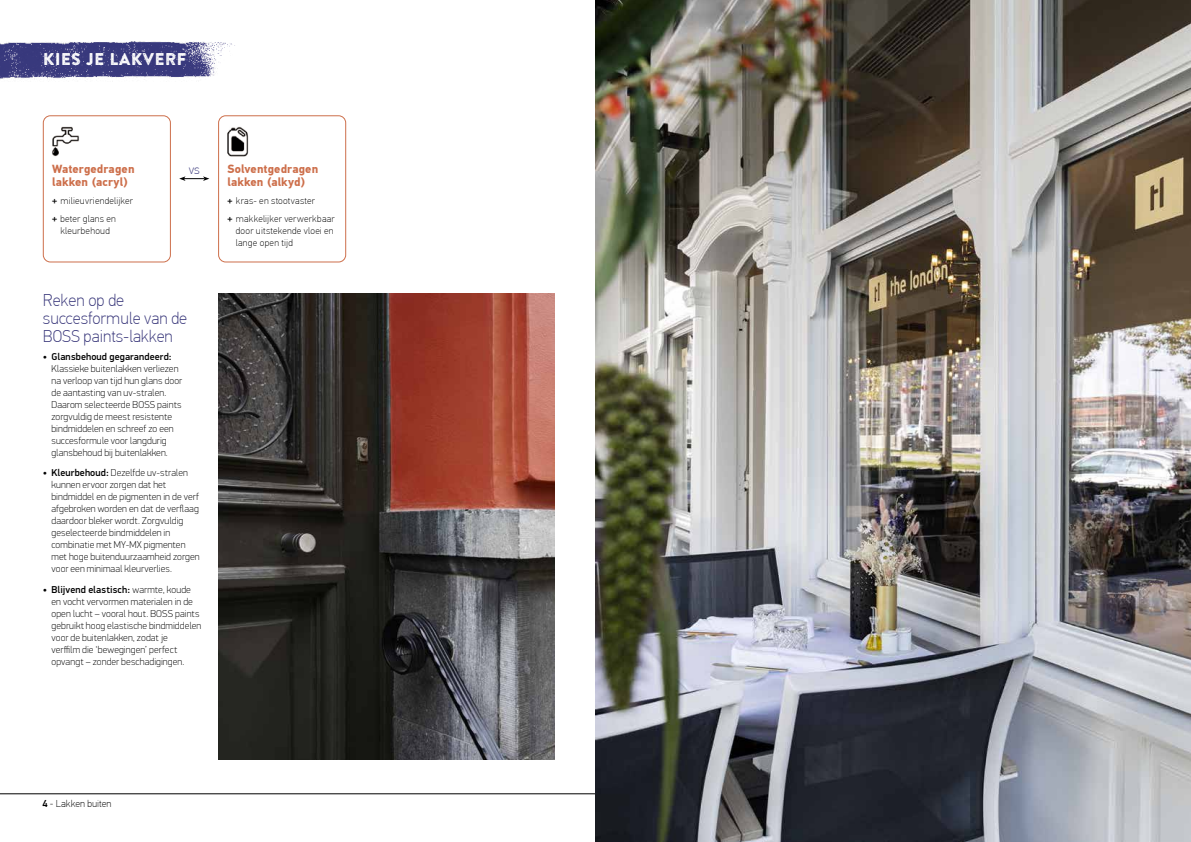
<style>
.page{position:relative;width:1191px;height:842px;background:#fff}
.page>*{position:absolute;margin:0;border:0;box-sizing:border-box;transform-origin:0 0}
.t1{font:100 17px/18px "PF Din Text Pro";color:#353378}
.t2{font:17px "Brandon Printed Two";color:#fff}
.t3{font:100 13px "PF Din Text Pro";color:#353378}
.t4{font:700 12px/13px "PF Din Text Pro";letter-spacing:.01em;color:#cd6f4b}
.t5{font:100 10px/12px "PFDIN Display Pro";letter-spacing:.01em;color:#000}
.t6{font:500 10px "PFDIN Display Pro";letter-spacing:.015em;color:#000}
.t7{font:100 10px "PF Din Text Pro";color:#000}
.t8{font:100 9.5px/17.7px "PF Din Text Pro";letter-spacing:.025em;color:#000}
.s1{font-weight:500}
</style>
<div class="page">
<hr style="left:0;top:793px;width:595px;height:1px;background:#000">
<img style="left:0;top:41px;width:235px;height:38px">
<img style="left:595px;top:0;width:596px;height:842px">
<img style="left:218px;top:293px;width:336px;height:467px">
<img style="left:52px;top:126px;width:28px;height:31px">
<img style="left:227px;top:126px;width:22px;height:31px">
<svg style="left:179px;top:176px;width:30px;height:5px"></svg>
<div style="left:43px;top:116px;width:128px;height:146px;border:1px solid #cd6f4b;border-radius:7px"></div>
<div style="left:218px;top:116px;width:128px;height:146px;border:1px solid #cd6f4b;border-radius:7px"></div>
<h1 class="t2" style="left:43px;top:49px;width:145px">KIES JE LAKVERF</h1>
<p class="t4" style="left:52px;top:163px;width:84px">Watergedragen</p>
<h2 class="t3" style="left:189px;top:162px;width:13px">vs</h2>
<p class="t4" style="left:52px;top:176px;width:77px">lakken (acryl)</p>
<p class="t8" style="left:52px;top:192px;width:83px"><span class="s1">+</span> milieuvriendelijker <span class="s1">+</span> beter glans en</p>
<p class="t8" style="left:61px;top:222px;width:51px">kleurbehoud</p>
<h1 class="t1" style="left:43px;top:292px;width:146px">Reken op de succesformule van de<br>BOSS paints-lakken</h1>
<p class="t6" style="left:43px;top:350px;width:130px">• Glansbehoud gegarandeerd:</p>
<p class="t5" style="left:51px;top:362px;width:132px">Klassieke buitenlakken verliezen na verloop van tijd hun glans door de aantasting van uv-stralen.<br>Daarom selecteerde BOSS paints zorgvuldig de meest resistente bindmiddelen en schreef zo een succesformule voor langdurig glansbehoud bij buitenlakken.</p>
<p class="t5" style="left:51px;top:467px;width:150px;text-indent:-8px"><span class="s1">• Kleurbehoud:</span> Dezelfde uv-stralen kunnen ervoor zorgen dat het bindmiddel en de pigmenten in de verf afgebroken worden en dat de verflaag daardoor bleker wordt. Zorgvuldig geselecteerde bindmiddelen in combinatie met MY-MX pigmenten met hoge buitenduurzaamheid zorgen voor een minimaal kleurverlies.</p>
<p class="t5" style="left:51px;top:583px;width:151px;text-indent:-8px"><span class="s1">• Blijvend elastisch:</span> warmte, koude en vocht vervormen materialen in de open lucht – vooral hout. BOSS paints gebruikt hoog elastische bindmiddelen voor de buitenlakken, zodat je<br>verffilm die ‘bewegingen’ perfect opvangt – zonder beschadigingen.</p>
<p class="t4" style="left:227px;top:163px;width:92px">Solventgedragen lakken (alkyd)</p>
<p class="t8" style="left:227px;top:192px;width:109px"><span class="s1">+</span> kras- en stootvaster<br><span class="s1">+</span> makkelijker verwerkbaar</p>
<p class="t8" style="left:236px;top:224px;width:99px;line-height:12px">door uitstekende vloei en lange open tijd</p>
<p class="t7" style="left:43px;top:798px;width:71px"><span class="s1">4</span> - Lakken buiten</p>
</div>
